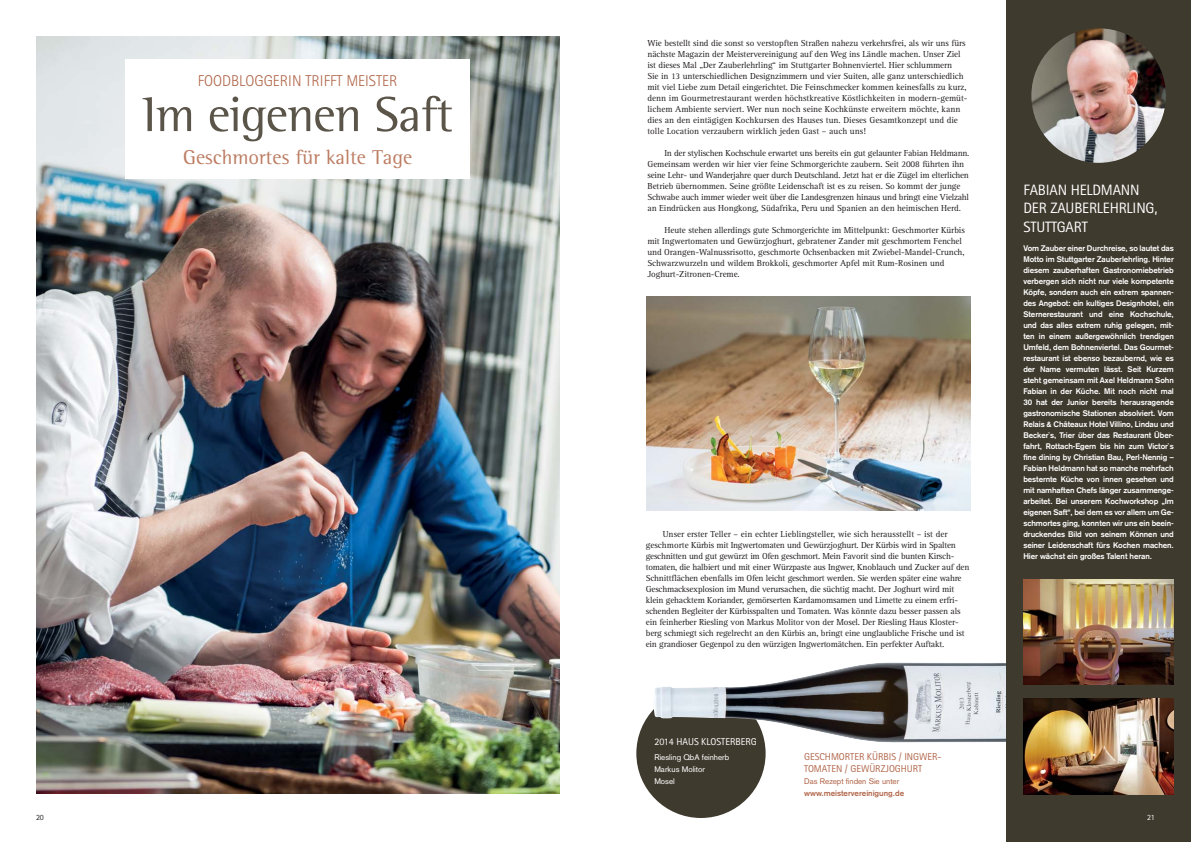
<style>
.page{position:relative;width:1191px;height:842px;background:#fff}
.page>*{position:absolute;margin:0;border:0;box-sizing:border-box;transform-origin:0 0}
.t1{font:50.5px "Rotis Semi Serif";letter-spacing:-.02em;color:#5a5449}
.t2{font:20.6px "Rotis Semi Serif";color:#bd7d63}
.t3{font:300 15.7px "Rotis Sans Serif";color:#b1664a}
.t4{font:15px/18.6px "Rotis Sans Serif";letter-spacing:-.01em;color:#fff}
.t5{font:10px/12px "Rotis Sans Serif";color:#b1664a}
.t6{font:10px "Rotis Sans Serif";color:#fff}
.t7{font:9px/11px "Rotis Serif";letter-spacing:-.01em;color:#231f20}
.t8{font:700 8px/11px "Akzidenz Grotesk";letter-spacing:-.01em;color:#fff;text-align:justify}
.t9{font:8px/12px "Akzidenz Grotesk";color:#fff}
.t10{font:700 8px "Akzidenz Grotesk";color:#b1664a}
.t11{font:8px "Akzidenz Grotesk";color:#b1664a}
.t12{font:8px "Rotis Sans Serif";color:#231f20}
.t13{font:8px "Rotis Sans Serif";color:#fff}
</style>
<div class="page">
<div style="left:636px;top:689px;width:129px;height:129px;background:#3f3a2e;border-radius:50%"></div>
<img style="left:653px;top:662px;width:353px;height:80px">
<div style="left:1006px;top:0;width:185px;height:842px;background:#3f3a2e"></div>
<img style="left:36px;top:36px;width:523px;height:758px">
<div style="left:126px;top:59px;width:344px;height:120px;background:#fff"></div>
<img style="left:1023px;top:698px;width:150px;height:97px">
<img style="left:1023px;top:580px;width:150px;height:104px">
<img style="left:1031px;top:28px;width:134px;height:135px;border-radius:50%">
<img style="left:646px;top:297px;width:324px;height:213px">
<h3 class="t3" style="left:198px;top:71px;width:201px">FOODBLOGGERIN TRIFFT MEISTER</h3>
<h1 class="t1" style="left:142px;top:93px;width:312px">Im eigenen Saft</h1>
<h2 class="t2" style="left:183px;top:149px;width:231px">Geschmortes für kalte Tage</h2>
<p class="t7" style="left:647px;top:38px;width:322px">Wie bestellt sind die sonst so verstopften Straßen nahezu verkehrsfrei, als wir uns fürs nächste Magazin der Meistervereinigung auf den Weg ins Ländle machen. Unser Ziel ist dieses Mal „Der Zauberlehrling“ im Stuttgarter Bohnenviertel. Hier schlummern<br>Sie in 13 unterschiedlichen Designzimmern und vier Suiten, alle ganz unterschiedlich mit viel Liebe zum Detail eingerichtet. Die Feinschmecker kommen keinesfalls zu kurz, denn im Gourmetrestaurant werden höchstkreative Köstlichkeiten in modern-gemüt&shy;lichem Ambiente serviert. Wer nun noch seine Kochkünste erweitern möchte, kann dies an den eintägigen Kochkursen des Hauses tun. Dieses Gesamtkonzept und die tolle Location verzaubern wirklich jeden Gast – auch uns!</p>
<p class="t7" style="left:647px;top:148px;width:323px;text-indent:17px">In der stylischen Kochschule erwartet uns bereits ein gut gelaunter Fabian Heldmann.<br>Gemeinsam werden wir hier vier feine Schmorgerichte zaubern. Seit 2008 führten ihn seine Lehr- und Wanderjahre quer durch Deutschland. Jetzt hat er die Zügel im elterlichen Betrieb übernommen. Seine größte Leidenschaft ist es zu reisen. So kommt der junge Schwabe auch immer wieder weit über die Landesgrenzen hinaus und bringt eine Vielzahl an Eindrücken aus Hongkong, Südafrika, Peru und Spanien an den heimischen Herd.</p>
<p class="t7" style="left:647px;top:225px;width:319px;text-indent:17px">Heute stehen allerdings gute Schmorgerichte im Mittelpunkt: Geschmorter Kürbis mit Ingwertomaten und Gewürzjoghurt, gebratener Zander mit geschmortem Fenchel und Orangen-Walnussrisotto, geschmorte Ochsenbacken mit Zwiebel-Mandel-Crunch, Schwarzwurzeln und wildem Brokkoli, geschmorter Apfel mit Rum-Rosinen und Joghurt-Zitronen-Creme.</p>
<p class="t7" style="left:646px;top:529px;width:325px;text-indent:17px">Unser erster Teller – ein echter Lieblingsteller, wie sich herausstellt – ist der geschmorte Kürbis mit Ingwertomaten und Gewürzjoghurt. Der Kürbis wird in Spalten geschnitten und gut gewürzt im Ofen geschmort. Mein Favorit sind die bunten Kirsch&shy;tomaten, die halbiert und mit einer Würzpaste aus Ingwer, Knoblauch und Zucker auf den Schnittflächen ebenfalls im Ofen leicht geschmort werden. Sie werden später eine wahre Geschmacksexplosion im Mund verursachen, die süchtig macht. Der Joghurt wird mit klein gehacktem Koriander, gemörserten Kardamomsamen und Limette zu einem erfri&shy;schenden Begleiter der Kürbisspalten und Tomaten. Was könnte dazu besser passen als ein feinherber Riesling von Markus Molitor von der Mosel. Der Riesling Haus Kloster&shy;berg schmiegt sich regelrecht an den Kürbis an, bringt eine unglaubliche Frische und ist ein grandioser Gegenpol zu den würzigen Ingwertomätchen. Ein perfekter Auftakt.</p>
<p class="t6" style="left:654px;top:738px;width:104px">2014 HAUS KLOSTERBERG</p>
<p class="t9" style="left:654px;top:752px;width:76px">Riesling QbA feinherb<br>Markus Molitor<br>Mosel</p>
<p class="t5" style="left:804px;top:752px;width:139px">GESCHMORTER KÜRBIS / INGWER-<br>TOMATEN / GEWÜRZJOGHURT</p>
<p class="t11" style="left:804px;top:778px;width:97px">Das Rezept finden Sie unter</p>
<p class="t10" style="left:804px;top:790px;width:101px">www.meistervereinigung.de</p>
<h3 class="t4" style="left:1023px;top:182px;width:135px">FABIAN HELDMANN<br>DER ZAUBERLEHRLING,<br>STUTTGART</h3>
<p class="t8" style="left:1023px;top:244px;width:152px">Vom Zauber einer Durchreise, so lautet das Motto im Stuttgarter Zauberlehrling. Hinter diesem zauberhaften Gastronomiebetrieb verbergen sich nicht nur viele kompetente Köpfe, sondern auch ein extrem spannen&shy;des Angebot: ein kultiges Designhotel, ein Sternerestaurant und eine Kochschule, und das alles extrem ruhig gelegen, mit&shy;ten in einem außergewöhnlich trendigen Umfeld, dem Bohnenviertel. Das Gourmet&shy;restaurant ist ebenso bezaubernd, wie es der Name vermuten lässt. Seit Kurzem steht gemeinsam mit Axel Heldmann Sohn Fabian in der Küche. Mit noch nicht mal 30 hat der Junior bereits herausragende gastronomische Stationen absolviert. Vom Relais &amp; Châteaux Hotel Villino, Lindau und Becker`s, Trier über das Restaurant Über&shy;fahrt, Rottach-Egern bis hin zum Victor`s fine dining by Christian Bau, Perl-Nennig – Fabian Heldmann hat so manche mehrfach besternte Küche von innen gesehen und mit namhaften Chefs länger zusammenge&shy;arbeitet. Bei unserem Kochworkshop „Im eigenen Saft“, bei dem es vor allem um Ge&shy;schmortes ging, konnten wir uns ein beein&shy;druckendes Bild von seinem Können und seiner Leidenschaft fürs Kochen machen.<br>Hier wächst ein großes Talent heran.</p>
<p class="t12" style="left:36px;top:814px;width:9px">20</p>
<p class="t13" style="left:1147px;top:814px;width:9px">21</p>
</div>
